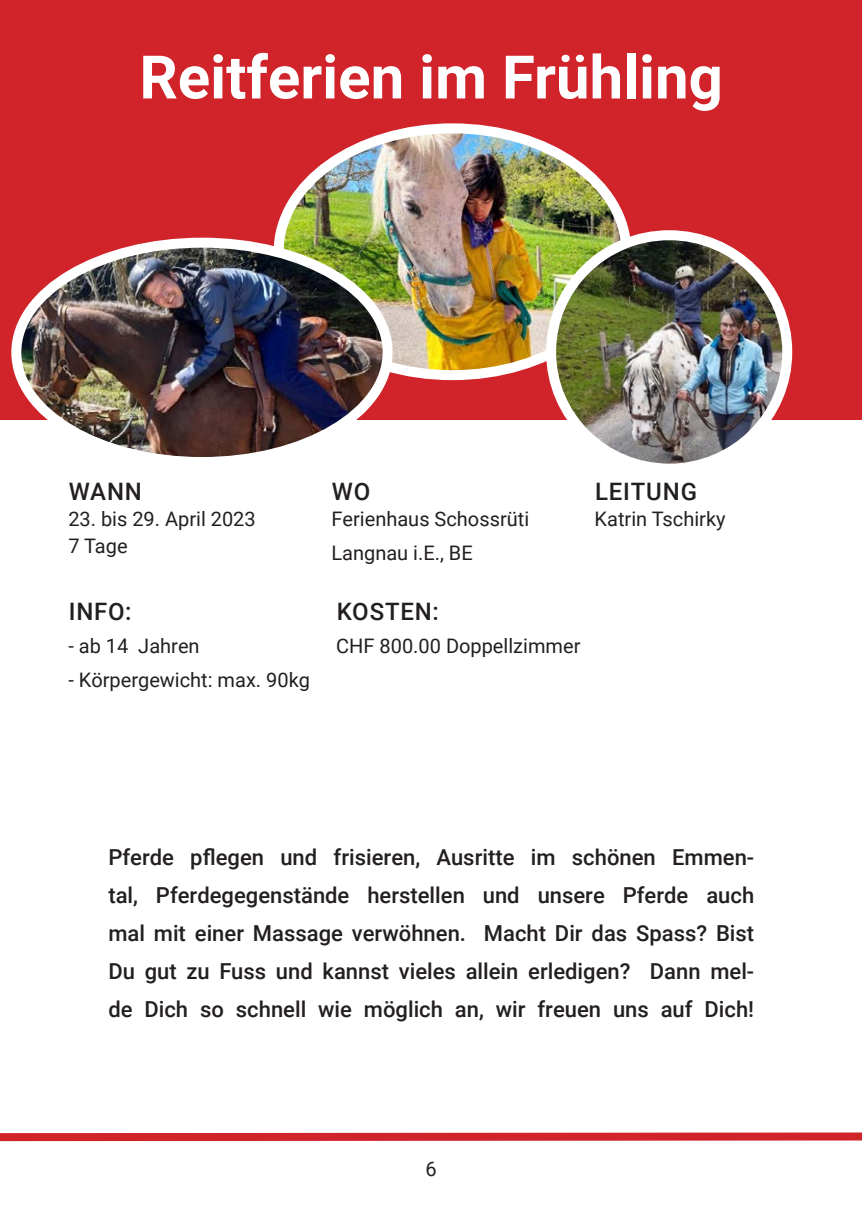
<style>
.page{position:relative;width:862px;height:1214px;background:#fff}
.page>*{position:absolute;margin:0;border:0;box-sizing:border-box;transform-origin:0 0}
.Ferientitel{font:700 60px "Roboto";color:#fff}
.iInfotitel{font:500 24px "Roboto";letter-spacing:.035em;color:#231f20}
.Beschrieb{font:500 22px/38px "Roboto";color:#231f20;text-align:justify}
.Infotext{font:20px "Roboto";color:#231f20}
</style>
<div class="page">
<div style="left:0;top:0;width:862px;height:420px;background:#d1232a"></div>
<svg style="left:0;top:1132px;width:862px;height:10px;background:#da4e54"></svg>
<img style="left:279px;top:130px;width:347px;height:245px">
<div style="left:274px;top:123px;width:357px;height:257px;border:10px solid #fff;border-radius:50%"></div>
<img style="left:551px;top:235px;width:236px;height:227px">
<div style="left:546px;top:230px;width:246px;height:243px;border:10px solid #fff;border-radius:50%"></div>
<img style="left:16px;top:243px;width:372px;height:213px">
<div style="left:11px;top:238px;width:382px;height:229px;border:10px solid #fff;border-radius:50%"></div>
<p class="Ferientitel" style="left:139px;top:35px;width:585px">Reitferien im Frühling</p>
<p class="iInfotitel" style="left:332px;top:474px;width:40px">WO</p>
<p class="iInfotitel" style="left:595px;top:474px;width:103px">LEITUNG</p>
<p class="iInfotitel" style="left:69px;top:474px;width:75px">WANN</p>
<p class="Infotext" style="left:68px;top:505px;width:189px">23. bis 29. April 2023</p>
<p class="Infotext" style="left:331px;top:505px;width:199px">Ferienhaus Schossrüti</p>
<p class="Infotext" style="left:594px;top:505px;width:132px">Katrin Tschirky</p>
<p class="Infotext" style="left:331px;top:539px;width:143px">Langnau i.E., BE</p>
<p class="Infotext" style="left:68px;top:531px;width:61px">7 Tage</p>
<p class="iInfotitel" style="left:69px;top:594px;width:64px">INFO:</p>
<p class="iInfotitel" style="left:337px;top:594px;width:104px">KOSTEN:</p>
<p class="Infotext" style="left:68px;top:631px;width:133px">- ab 14 Jahren</p>
<p class="Infotext" style="left:68px;top:665px;width:243px">- Körpergewicht: max. 90kg</p>
<p class="Infotext" style="left:336px;top:631px;width:246px">CHF 800.00 Doppellzimmer</p>
<p class="Beschrieb" style="left:108px;top:837px;width:647px">Pferde pflegen und frisieren, Ausritte im schönen Emmen&shy;tal, Pferdegegenstände herstellen und unsere Pferde auch mal mit einer Massage verwöhnen. Macht Dir das Spass? Bist Du gut zu Fuss und kannst vieles allein erledigen? Dann mel&shy;de Dich so schnell wie möglich an, wir freuen uns auf Dich!</p>
<p class="Infotext" style="left:425px;top:1154px;width:13px">6</p>
</div>
